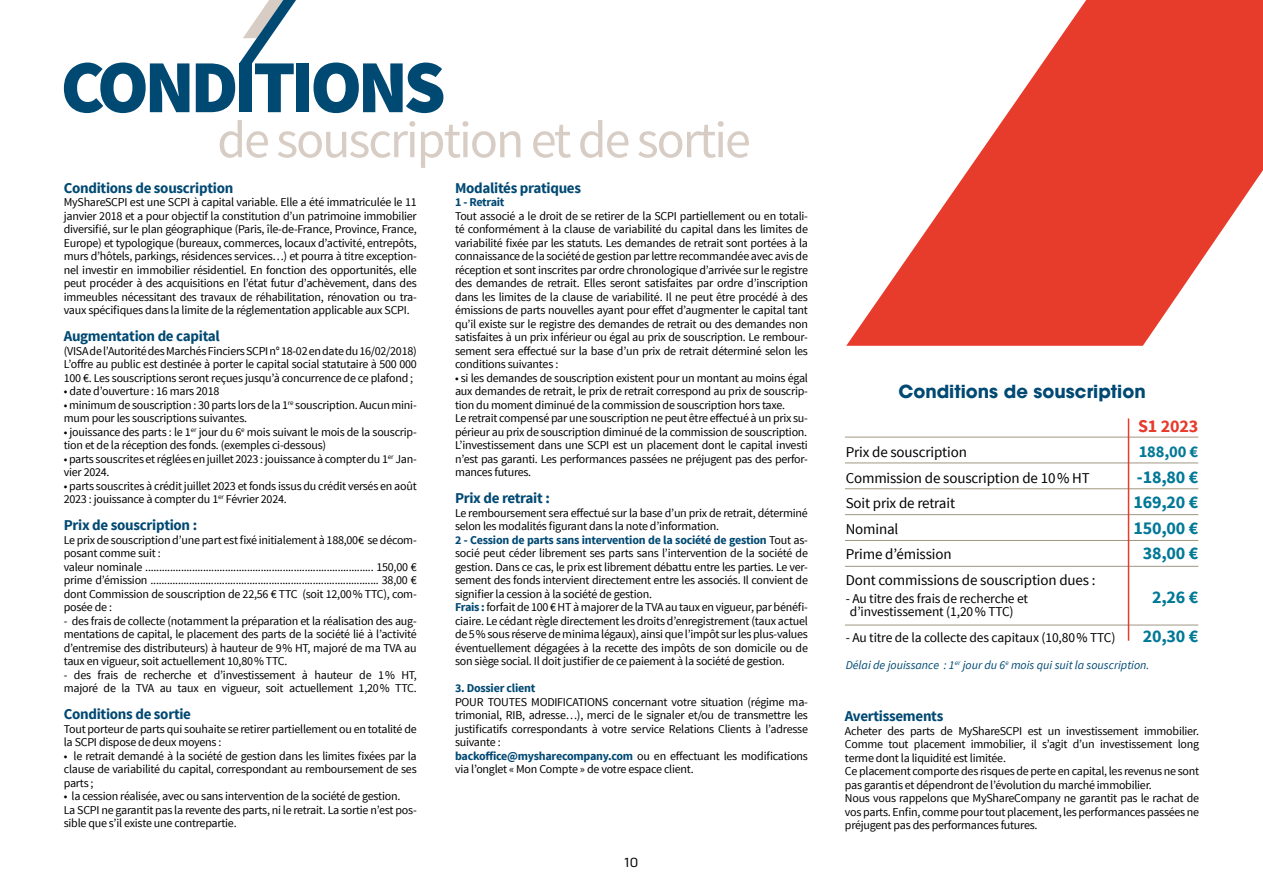
<style>
.page{position:relative;width:1263px;height:893px;background:#fff}
.page>*{position:absolute;margin:0;border:0;box-sizing:border-box;transform-origin:0 0}
.t1{font:900 75px "Source Sans Pro";letter-spacing:-.06em;color:#004973}
.t2{font:52.05px "Source Sans Pro";letter-spacing:-.04em;color:#d8cdc5}
.t3{font:700 18px "Source Sans Pro";letter-spacing:-.01em;color:#007896}
.t4{font:18px "ITC Avant Garde Gothic Bold 2";color:#004973}
.t5{font:700 18px "Source Sans Pro";letter-spacing:-.01em;color:#e73b2b}
.t6{font:700 16.5px "Source Sans Pro";color:#007896}
.t7{font:700 15px "Source Sans Pro";letter-spacing:-.02em;color:#004973}
.t8{font:15px "Source Sans Pro";letter-spacing:-.01em;color:#000}
.t9{font:13.5px "Source Sans Pro";letter-spacing:-.01em;color:#000}
.t10{font:13.5px "Aglet Sans";color:#000}
.t11{font:12px/13.5px "Source Sans Pro";letter-spacing:-.02em;color:#000}
.t12{font:italic 12px "Source Sans Pro";color:#004973}
.t13{font:700 12px "Source Sans Pro";letter-spacing:-.02em;color:#004973}
.s1{font-weight:700;color:#004973}
</style>
<div class="page">
<hr style="left:845px;top:625px;width:353px;height:1px;background:#a09782">
<hr style="left:845px;top:437px;width:353px;height:1px;background:#a09782">
<hr style="left:845px;top:463px;width:353px;height:1px;background:#a09782">
<hr style="left:845px;top:488px;width:353px;height:1px;background:#a09782">
<hr style="left:845px;top:514px;width:353px;height:1px;background:#a09782">
<hr style="left:845px;top:540px;width:353px;height:1px;background:#a09782">
<hr style="left:845px;top:566px;width:353px;height:1px;background:#a09782">
<hr style="left:1128px;top:418px;width:1px;height:223px;background:#e73b2b">
<svg style="left:239px;top:0;width:57px;height:64px"></svg>
<svg style="left:846px;top:0;width:417px;height:346px;fill:#e73b2b"></svg>
<h1 class="t1" style="left:61px;top:38px;width:387px">CONDITIONS</h1>
<h2 class="t2" style="left:217px;top:108px;width:535px">de souscription et de sortie</h2>
<p class="t7" style="left:64px;top:178px;width:171px">Conditions de souscription</p>
<p class="t11" style="left:64px;top:196px;width:354px;text-align:justify">MyShareSCPI est une SCPI à capital variable. Elle a été immatriculée le 11 janvier 2018 et a pour objectif la constitution d’un patrimoine immobilier diversifié, sur le plan géographique (Paris, île-de-France, Province, France, Europe) et typologique (bureaux, commerces, locaux d’activité, entrepôts, murs d’hôtels, parkings, résidences services…) et pourra à titre exception&shy;nel investir en immobilier résidentiel. En fonction des opportunités, elle peut procéder à des acquisitions en l’état futur d’achèvement, dans des immeubles nécessitant des travaux de réhabilitation, rénovation ou tra&shy;vaux spécifiques dans la limite de la réglementation applicable aux SCPI.</p>
<p class="t7" style="left:64px;top:327px;width:158px">Augmentation de capital</p>
<p class="t11" style="left:64px;top:344px;width:354px;text-align:justify">(VISA de l’Autorité des Marchés Finciers SCPI n° 18-02 en date du 16/02/2018)<br>L’offre au public est destinée à porter le capital social statutaire à 500 000<br>100 €. Les souscriptions seront reçues jusqu’à concurrence de ce plafond ;</p>
<p class="t11" style="left:64px;top:385px;width:157px">• date d’ouverture : 16 mars 2018</p>
<p class="t11" style="left:64px;top:398px;width:354px">• minimum de souscription : 30 parts lors de la 1<sup>re</sup> souscription. Aucun mini&shy;mum pour les souscriptions suivantes.</p>
<p class="t11" style="left:64px;top:425px;width:354px">• jouissance des parts : le 1<sup>er</sup> jour du 6<sup>e</sup> mois suivant le mois de la souscrip&shy;tion et de la réception des fonds. (exemples ci-dessous)</p>
<p class="t11" style="left:64px;top:452px;width:354px">• parts souscrites et réglées en juillet 2023 : jouissance à compter du 1<sup>er</sup> Jan&shy;vier 2024.</p>
<p class="t11" style="left:64px;top:479px;width:354px">• parts souscrites à crédit juillet 2023 et fonds issus du crédit versés en août<br>2023 : jouissance à compter du 1<sup>er</sup> Février 2024.</p>
<p class="t7" style="left:64px;top:516px;width:135px">Prix de souscription :</p>
<p class="t11" style="left:64px;top:533px;width:354px">Le prix de souscription d’une part est fixé initialement à 188,00€ se décom&shy;posant comme suit :<br>valeur nominale ................................................................................... 150,00 € prime d’émission ................................................................................... 38,00 € dont Commission de souscription de 22,56 € TTC (soit 12,00% TTC), com&shy;posée de :</p>
<p class="t11" style="left:64px;top:614px;width:354px;text-align:justify">- des frais de collecte (notamment la préparation et la réalisation des aug&shy;mentations de capital, le placement des parts de la société lié à l’activité d’entremise des distributeurs) à hauteur de 9% HT, majoré de ma TVA au taux en vigueur, soit actuellement 10,80% TTC.</p>
<p class="t11" style="left:64px;top:668px;width:354px">- des frais de recherche et d’investissement à hauteur de 1% HT, majoré de la TVA au taux en vigueur, soit actuellement 1,20% TTC.</p>
<p class="t7" style="left:64px;top:705px;width:129px">Conditions de sortie</p>
<p class="t11" style="left:64px;top:722px;width:354px">Tout porteur de parts qui souhaite se retirer partiellement ou en totalité de la SCPI dispose de deux moyens :</p>
<p class="t11" style="left:64px;top:749px;width:354px;text-align:justify">• le retrait demandé à la société de gestion dans les limites fixées par la clause de variabilité du capital, correspondant au remboursement de ses parts ;</p>
<p class="t11" style="left:64px;top:790px;width:354px">• la cession réalisée, avec ou sans intervention de la société de gestion.<br>La SCPI ne garantit pas la revente des parts, ni le retrait. La sortie n’est pos&shy;sible que s’il existe une contrepartie.</p>
<p class="t7" style="left:455px;top:178px;width:128px">Modalités pratiques</p>
<p class="t13" style="left:455px;top:195px;width:51px">1 - Retrait</p>
<p class="t11" style="left:455px;top:209px;width:354px;text-align:justify">Tout associé a le droit de se retirer de la SCPI partiellement ou en totali&shy;té conformément à la clause de variabilité du capital dans les limites de variabilité fixée par les statuts. Les demandes de retrait sont portées à la connaissance de la société de gestion par lettre recommandée avec avis de réception et sont inscrites par ordre chronologique d’arrivée sur le registre des demandes de retrait. Elles seront satisfaites par ordre d’inscription dans les limites de la clause de variabilité. Il ne peut être procédé à des émissions de parts nouvelles ayant pour effet d’augmenter le capital tant qu’il existe sur le registre des demandes de retrait ou des demandes non satisfaites à un prix inférieur ou égal au prix de souscription. Le rembour&shy;sement sera effectué sur la base d’un prix de retrait déterminé selon les conditions suivantes :</p>
<p class="t11" style="left:455px;top:371px;width:354px">• si les demandes de souscription existent pour un montant au moins égal aux demandes de retrait, le prix de retrait correspond au prix de souscrip&shy;tion du moment diminué de la commission de souscription hors taxe.<br>Le retrait compensé par une souscription ne peut être effectué à un prix su&shy;périeur au prix de souscription diminué de la commission de souscription.<br>L’investissement dans une SCPI est un placement dont le capital investi n’est pas garanti. Les performances passées ne préjugent pas des perfor&shy;mances futures.</p>
<p class="t7" style="left:455px;top:489px;width:96px">Prix de retrait :</p>
<p class="t11" style="left:455px;top:506px;width:354px">Le remboursement sera effectué sur la base d’un prix de retrait, déterminé selon les modalités figurant dans la note d’information.<br><span class="s1">2 - Cession de parts sans intervention de la société de gestion</span> Tout as&shy;socié peut céder librement ses parts sans l’intervention de la société de gestion. Dans ce cas, le prix est librement débattu entre les parties. Le ver&shy;sement des fonds intervient directement entre les associés. Il convient de signifier la cession à la société de gestion.<br><span class="s1">Frais :</span> forfait de 100 € HT à majorer de la TVA au taux en vigueur, par bénéfi&shy;ciaire. Le cédant règle directement les droits d’enregistrement (taux actuel de 5% sous réserve de minima légaux), ainsi que l’impôt sur les plus-values éventuellement dégagées à la recette des impôts de son domicile ou de son siège social. Il doit justifier de ce paiement à la société de gestion.</p>
<p class="t13" style="left:455px;top:681px;width:82px">3. Dossier client</p>
<p class="t11" style="left:455px;top:695px;width:354px">POUR TOUTES MODIFICATIONS concernant votre situation (régime ma&shy;trimonial, RIB, adresse…), merci de le signaler et/ou de transmettre les justificatifs correspondants à votre service Relations Clients à l’adresse suivante :<br><span class="s1">backoffice@mysharecompany.com</span> ou en effectuant les modifications via l’onglet « Mon Compte » de votre espace client.</p>
<p class="t10" style="left:625px;top:854px;width:15px">10</p>
<h3 class="t4" style="left:898px;top:383px;width:249px">Conditions de souscription</h3>
<h3 class="t5" style="left:1138px;top:414px;width:62px">S1 2023</h3>
<p class="t8" style="left:846px;top:443px;width:123px">Prix de souscription</p>
<h3 class="t6" style="left:1139px;top:441px;width:61px">188,00 €</h3>
<p class="t8" style="left:846px;top:469px;width:245px">Commission de souscription de 10% HT</p>
<h3 class="t3" style="left:1137px;top:465px;width:63px">-18,80 €</h3>
<p class="t8" style="left:846px;top:494px;width:111px">Soit prix de retrait</p>
<h3 class="t3" style="left:1133px;top:491px;width:66px">169,20 €</h3>
<p class="t8" style="left:846px;top:520px;width:54px">Nominal</p>
<h3 class="t3" style="left:1133px;top:516px;width:66px">150,00 €</h3>
<p class="t8" style="left:846px;top:545px;width:107px">Prime d’émission</p>
<h3 class="t3" style="left:1143px;top:542px;width:57px">38,00 €</h3>
<p class="t8" style="left:846px;top:571px;width:251px">Dont commissions de souscription dues :</p>
<p class="t9" style="left:846px;top:590px;width:184px">- Au titre des frais de recherche et</p>
<h3 class="t3" style="left:1152px;top:585px;width:48px">2,26 €</h3>
<p class="t9" style="left:850px;top:604px;width:165px">d’investissement (1,20% TTC)</p>
<p class="t9" style="left:846px;top:629px;width:271px">- Au titre de la collecte des capitaux (10,80% TTC)</p>
<h3 class="t3" style="left:1143px;top:624px;width:57px">20,30 €</h3>
<p class="t12" style="left:846px;top:658px;width:305px">Délai de jouissance : 1<sup>er</sup> jour du 6<sup>e</sup> mois qui suit la souscription.</p>
<p class="t7" style="left:845px;top:707px;width:100px">Avertissements</p>
<p class="t11" style="left:845px;top:724px;width:356px">Acheter des parts de MyShareSCPI est un investissement immobilier.<br>Comme tout placement immobilier, il s’agit d’un investissement long terme dont la liquidité est limitée.<br>Ce placement comporte des risques de perte en capital, les revenus ne sont pas garantis et dépendront de l’évolution du marché immobilier.<br>Nous vous rappelons que MyShareCompany ne garantit pas le rachat de vos parts. Enfin, comme pour tout placement, les performances passées ne préjugent pas des performances futures.</p>
</div>
